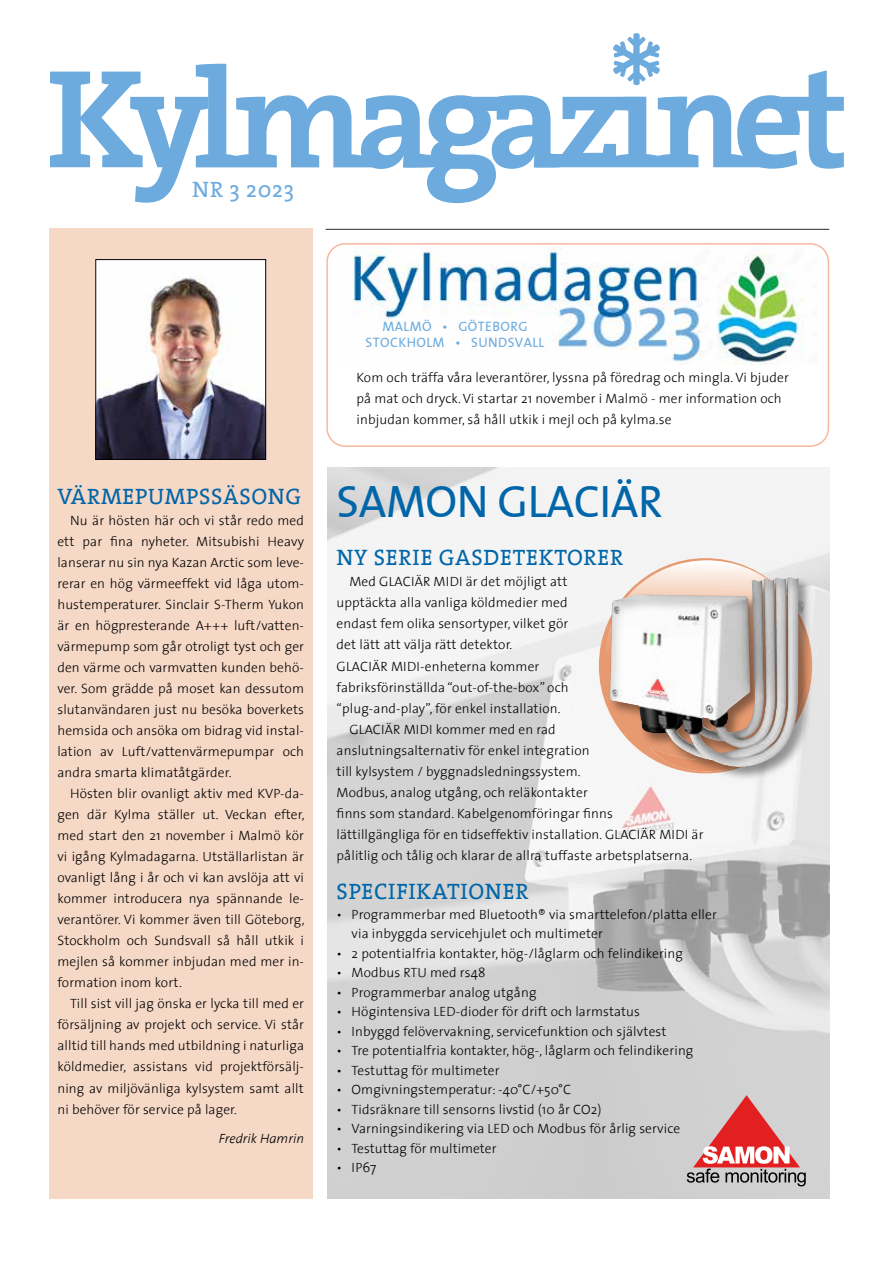
<style>
.page{position:relative;width:893px;height:1263px;background:#fff}
.page>*{position:absolute;margin:0;border:0;box-sizing:border-box;transform-origin:0 0}
.t1{font:45px "The Sans Plain";letter-spacing:-.01em;color:#0066a9}
.t2{font:22.5px "The Serif";letter-spacing:.03em;color:#0066a9}
.t3{font:22.5px "The Serif";letter-spacing:.03em;color:#6dabde}
.t4{font:300 13.5px/21px "The Sans";letter-spacing:.01em;color:#000;text-align:justify}
.t5{font:13.5px/16.2px "The Sans Plain";letter-spacing:.03em;color:#6dabde;text-align:center}
.t6{font:italic 300 13.5px "The Sans";color:#000}
</style>
<div class="page">
<img style="left:327px;top:467px;width:502px;height:732px">
<div style="left:49px;top:228px;width:264px;height:971px;background:#f6d8c6"></div>
<hr style="left:326px;top:229px;width:503px;height:1px;background:#282827">
<svg style="left:196px;top:64px;width:648px;height:139px"></svg>
<svg style="left:611px;top:33px;width:50px;height:53px"></svg>
<svg style="left:50px;top:72px;width:158px;height:131px"></svg>
<img style="left:98px;top:261px;width:166px;height:197px">
<div style="left:96px;top:259px;width:170px;height:201px;border:1px solid #000"></div>
<svg style="left:687px;top:1095px;width:119px;height:91px;background:#cf9b9b"></svg>
<div style="left:326px;top:243px;width:503px;height:204px;border:2px solid #f7b7a1;border-radius:18px"></div>
<svg style="left:599px;top:558px;width:213px;height:215px"></svg>
<svg style="left:604px;top:560px;width:208px;height:211px"></svg>
<div style="left:608px;top:576px;width:205px;height:205px;background:#000;opacity:.42"></div>
<div style="left:605px;top:575px;width:198px;height:195px;background:#000;opacity:.15"></div>
<img style="left:353px;top:248px;width:451px;height:116px">
<h2 class="t3" style="left:192px;top:171px;width:104px">NR 3 2023</h2>
<h2 class="t2" style="left:57px;top:478px;width:245px">VÄRMEPUMPSSÄSONG</h2>
<p class="t4" style="left:57px;top:510px;width:248px;text-indent:13px">Nu är hösten här och vi står redo med ett par fina nyheter. Mitsubishi Heavy lanserar nu sin nya Kazan Arctic som leve&shy;rerar en hög värmeeffekt vid låga utom&shy;hustemperaturer. Sinclair S-Therm Yukon är en högpresterande A+++ luft/vatten&shy;värmepump som går otroligt tyst och ger den värme och varmvatten kunden behö&shy;ver. Som grädde på moset kan dessutom slutanvändaren just nu besöka boverkets hemsida och ansöka om bidrag vid instal&shy;lation av Luft/vattenvärmepumpar och andra smarta klimatåtgärder.</p>
<p class="t4" style="left:57px;top:783px;width:249px;text-indent:13px">Hösten blir ovanligt aktiv med KVP-da&shy;gen där Kylma ställer ut. Veckan efter, med start den 21 november i Malmö kör vi igång Kylmadagarna. Utställarlistan är ovanligt lång i år och vi kan avslöja att vi kommer introducera nya spännande le&shy;verantörer. Vi kommer även till Göteborg, Stockholm och Sundsvall så håll utkik i mejlen så kommer inbjudan med mer in&shy;formation inom kort.</p>
<p class="t4" style="left:57px;top:993px;width:248px;text-indent:13px">Till sist vill jag önska er lycka till med er försäljning av projekt och service. Vi står alltid till hands med utbildning i naturliga köldmedier, assistans vid projektförsälj&shy;ning av miljövänliga kylsystem samt allt ni behöver för service på lager.</p>
<p class="t6" style="left:219px;top:1127px;width:87px">Fredrik Hamrin</p>
<p class="t5" style="left:366px;top:318px;width:180px">MALMÖ • GÖTEBORG<br>STOCKHOLM • SUNDSVALL</p>
<p class="t4" style="left:357px;top:367px;width:434px;text-align:left">Kom och träffa våra leverantörer, lyssna på föredrag och mingla. Vi bjuder på mat och dryck. Vi startar 21 november i Malmö - mer information och inbjudan kommer, så håll utkik i mejl och på kylma.se</p>
<h1 class="t1" style="left:337px;top:465px;width:328px">SAMON GLACIÄR</h1>
<h2 class="t2" style="left:337px;top:539px;width:288px">NY SERIE GASDETEKTORER</h2>
<p class="t4" style="left:349px;top:571px;width:219px">Med GLACIÄR MIDI är det möjligt att</p>
<p class="t4" style="left:337px;top:592px;width:232px">upptäckta alla vanliga köldmedier med</p>
<p class="t4" style="left:337px;top:613px;width:233px">endast fem olika sensortyper, vilket gör</p>
<p class="t4" style="left:337px;top:634px;width:177px">det lätt att välja rätt detektor.</p>
<p class="t4" style="left:337px;top:655px;width:204px">GLACIÄR MIDI-enheterna kommer</p>
<p class="t4" style="left:337px;top:676px;width:233px">fabriksförinställda “out-of-the-box” och</p>
<p class="t4" style="left:337px;top:697px;width:225px">“plug-and-play”, för enkel installation.</p>
<p class="t4" style="left:349px;top:718px;width:208px">GLACIÄR MIDI kommer med en rad</p>
<p class="t4" style="left:337px;top:739px;width:254px">anslutningsalternativ för enkel integration</p>
<p class="t4" style="left:337px;top:760px;width:246px">till kylsystem / byggnadsledningssystem.</p>
<p class="t4" style="left:337px;top:781px;width:253px">Modbus, analog utgång, och reläkontakter</p>
<p class="t4" style="left:337px;top:802px;width:278px">finns som standard. Kabelgenomföringar finns</p>
<p class="t4" style="left:337px;top:823px;width:368px">lättillgängliga för en tidseffektiv installation. GLACIÄR MIDI är</p>
<p class="t4" style="left:337px;top:844px;width:357px">pålitlig och tålig och klarar de allra tuffaste arbetsplatserna.</p>
<h2 class="t2" style="left:337px;top:873px;width:194px">SPECIFIKATIONER</h2>
<p class="t4" style="left:352px;top:904px;width:367px;line-height:19.5px;text-indent:-15px">• Programmerbar med Bluetooth® via smarttelefon/platta eller via inbyggda servicehjulet och multimeter</p>
<p class="t4" style="left:337px;top:942px;width:348px">• 2 potentialfria kontakter, hög-/låglarm och felindikering</p>
<p class="t4" style="left:337px;top:962px;width:150px">• Modbus RTU med rs48</p>
<p class="t4" style="left:337px;top:981px;width:201px">• Programmerbar analog utgång</p>
<p class="t4" style="left:337px;top:1001px;width:305px">• Högintensiva LED-dioder för drift och larmstatus</p>
<p class="t4" style="left:337px;top:1020px;width:331px">• Inbyggd felövervakning, servicefunktion och självtest</p>
<p class="t4" style="left:337px;top:1040px;width:358px">• Tre potentialfria kontakter, hög-, låglarm och felindikering</p>
<p class="t4" style="left:337px;top:1059px;width:164px">• Testuttag för multimeter</p>
<p class="t4" style="left:337px;top:1079px;width:236px">• Omgivningstemperatur: -40°C/+50°C</p>
<p class="t4" style="left:337px;top:1098px;width:266px">• Tidsräknare till sensorns livstid (10 år CO2)</p>
<p class="t4" style="left:337px;top:1118px;width:345px">• Varningsindikering via LED och Modbus för årlig service</p>
<p class="t4" style="left:337px;top:1137px;width:161px">• Testuttag för multimeter</p>
<p class="t4" style="left:337px;top:1157px;width:41px">• IP67</p>
</div>
